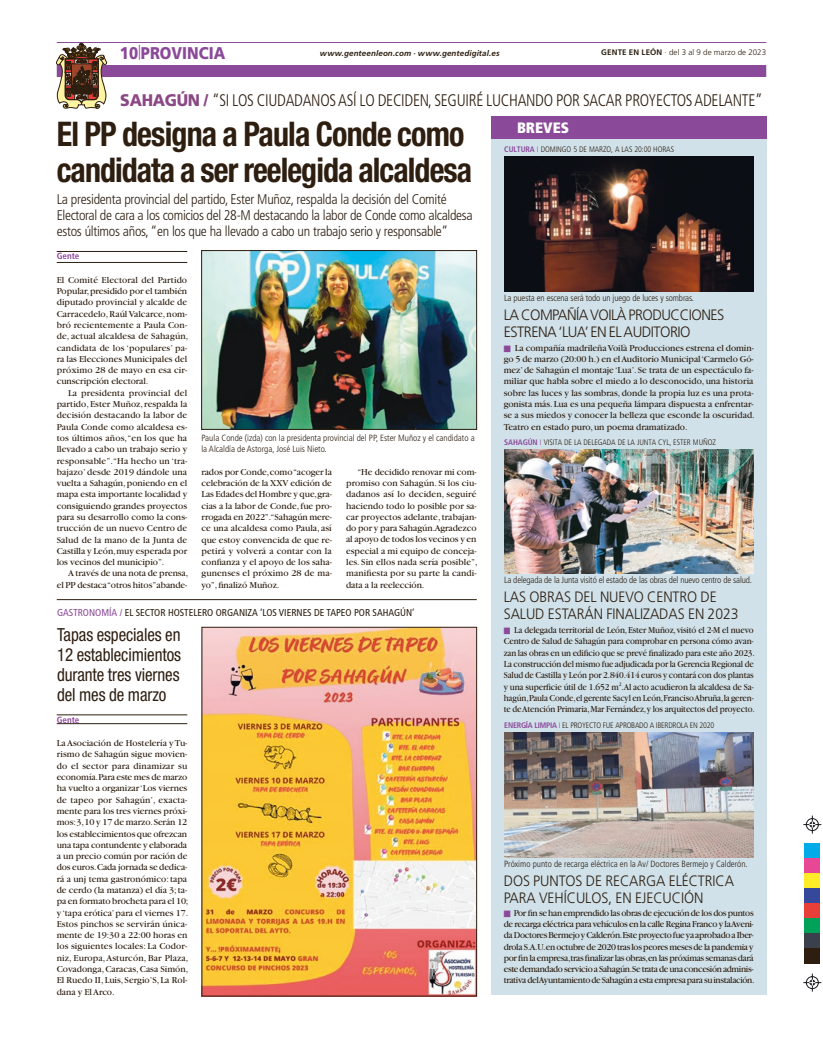
<style>
.page{position:relative;width:823px;height:1049px;background:#fff}
.page>*{position:absolute;margin:0;border:0;box-sizing:border-box;transform-origin:0 0}
.t1{font:700 condensed 34px/36px "Helvetica Neue LT Std";letter-spacing:-.03em;color:#2d1e10;scale:.94 1}
.t2{font:condensed 18px/20px "Helvetica Neue LT Std";letter-spacing:-.005em;color:#2d1e10;text-align:justify;scale:.94 1}
.t3{font:900 17px "Frutiger LT Std";color:#8b4999;scale:.88 1}
.t4{font:300 condensed 16.8px "Frutiger LT Std";letter-spacing:-.015em;color:#2d1e10;scale:.94 1}
.t5{font:300 15px/17px "Frutiger LT Std";letter-spacing:-.005em;color:#2d1e10;scale:.93 1}
.t6{font:300 15px/17px "Frutiger LT Std";letter-spacing:-.035em;color:#2d1e10;scale:.96 1}
.t7{font:900 condensed 15px "Frutiger";color:#fff}
.t8{font:300 condensed 14px/16px "Frutiger LT Std";letter-spacing:-.02em;color:#2d1e10}
.t9{font:condensed 10px "Frutiger LT Std";color:#2d1e10}
.t10{font:9.5px/11.3px "Garamond";letter-spacing:-.005em;color:#2d1e10}
.t11{font:9.5px/11.3px "Garamond";letter-spacing:-.005em;color:#2d1e10;scale:.94 1}
.t12{font:300 condensed 9px/11.3px "Frutiger LT Std";color:#2d1e10}
.t13{font:700 condensed 9px "Frutiger LT Std";color:#8b4999}
.t14{font:300 condensed 8px "Frutiger";letter-spacing:-.01em;color:#2d1e10}
.t15{font:300 condensed 8px "Frutiger";letter-spacing:-.03em;color:#2d1e10}
.t16{font:italic 700 8px "Frutiger LT Std";letter-spacing:.015em;color:#2d1e10}
.t17{font:300 8px "Frutiger LT Std";letter-spacing:.005em;color:#2d1e10}
.s1{font-weight:700}
.s2{font-family:"Frutiger";font-weight:900;font-stretch:normal;color:#8b4885}
.s3{color:#8b4999}
.s4{font-weight:700;color:#8b4999}
</style>
<div class="page">
<svg style="left:803px;top:815px;width:17px;height:19px"></svg>
<svg style="left:803px;top:973px;width:17px;height:18px"></svg>
<div style="left:804px;top:844px;width:15px;height:15px;background:#00abe7"></div>
<div style="left:804px;top:859px;width:15px;height:15px;background:#e74795"></div>
<div style="left:804px;top:874px;width:15px;height:15px;background:#ffeb27"></div>
<div style="left:804px;top:889px;width:15px;height:15px;background:#36489b"></div>
<div style="left:804px;top:904px;width:15px;height:15px;background:#e83f39"></div>
<div style="left:804px;top:919px;width:15px;height:15px;background:#00a159"></div>
<div style="left:804px;top:934px;width:15px;height:15px;background:#3a414c"></div>
<div style="left:804px;top:949px;width:15px;height:15px;background:#2d1e10"></div>
<hr style="left:57px;top:42px;width:708px;height:1px;background:#8b4999">
<div style="left:57px;top:65px;width:708px;height:12px;background:#8b4999"></div>
<hr style="left:57px;top:251px;width:130px;height:1px;background:#2d1e10">
<hr style="left:57px;top:262px;width:130px;height:1px;background:#2d1e10">
<div style="left:491px;top:122px;width:274px;height:873px;background:#d0e1ea"></div>
<div style="left:491px;top:117px;width:274px;height:22px;background:#8b4999"></div>
<img style="left:504px;top:156px;width:248px;height:136px">
<img style="left:504px;top:449px;width:248px;height:125px">
<img style="left:504px;top:733px;width:248px;height:124px">
<svg style="left:57px;top:43px;width:51px;height:66px"></svg>
<img style="left:203px;top:252px;width:271px;height:175px">
<div style="left:201px;top:250px;width:275px;height:179px;border:1px solid #2d1e10"></div>
<hr style="left:57px;top:715px;width:130px;height:1px;background:#2d1e10">
<hr style="left:57px;top:723px;width:130px;height:1px;background:#2d1e10">
<img style="left:204px;top:629px;width:270px;height:365px">
<hr style="left:57px;top:599px;width:419px;height:1px;background:#2d1e10">
<h3 class="t3" style="left:120px;top:43px;width:121px">10<sup>|</sup>PROVINCIA</h3>
<p class="t16" style="left:320px;top:49px;width:181px">www.genteenleon.com · www.gentedigital.es</p>
<p class="t17" style="left:601px;top:48px;width:166px"><span class="s1">GENTE EN LEÓN</span> · del 3 al 9 de marzo de 2023</p>
<h3 class="t4" style="left:120px;top:91px;width:684px"><span class="s2">SAHAGÚN /</span> “SI LOS CIUDADANOS ASÍ LO DECIDEN, SEGUIRÉ LUCHANDO POR SACAR PROYECTOS ADELANTE”</h3>
<h1 class="t1" style="left:57px;top:116px;width:443px">El PP designa a Paula Conde como candidata a ser reelegida alcaldesa</h1>
<p class="t8" style="left:57px;top:191px;width:417px">La presidenta provincial del partido, Ester Muñoz, respalda la decisión del Comité<br>Electoral de cara a los comicios del 28-M destacando la labor de Conde como alcaldesa estos últimos años, “en los que ha llevado a cabo un trabajo serio y responsable”</p>
<p class="t13" style="left:57px;top:251px;width:24px">Gente</p>
<p class="t10" style="left:57px;top:274px;width:133px">El Comité Electoral del Partido<br>Popular, presidido por el también diputado provincial y alcalde de<br>Carracedelo, Raúl Valcarce, nom&shy;bró recientemente a Paula Con&shy;de, actual alcaldesa de Sahagún, candidata de los ‘populares’ pa&shy;ra las Elecciones Municipales del próximo 28 de mayo en esa cir&shy;cunscripción electoral.</p>
<p class="t10" style="left:57px;top:387px;width:132px;text-align:justify;text-indent:11px">La presidenta provincial del partido, Ester Muñoz, respalda la decisión destacando la labor de Paula Conde como alcaldesa es&shy;tos últimos años,“en los que ha llevado a cabo un trabajo serio y responsable”.“Ha hecho un ‘tra&shy;bajazo’ desde 2019 dándole una vuelta a Sahagún, poniendo en el mapa esta importante localidad y consiguiendo grandes proyectos para su desarrollo como la cons&shy;trucción de un nuevo Centro de Salud de la mano de la Junta de Castilla y León, muy esperada por los vecinos del municipio”.</p>
<p class="t10" style="left:57px;top:568px;width:133px;text-align:right">A través de una nota de prensa,<br>el PP destaca “otros hitos”abande-</p>
<p class="t12" style="left:201px;top:432px;width:274px">Paula Conde (izda) con la presidenta provincial del PP, Ester Muñoz y el candidato a la Alcaldía de Astorga, José Luis Nieto.</p>
<p class="t10" style="left:201px;top:466px;width:132px;text-align:justify">rados por Conde,como “acoger la celebración de la XXV edición de Las Edades del Hombre y que,gra&shy;cias a la labor de Conde, fue pro&shy;rrogada en 2022”.“Sahagún mere&shy;ce una alcaldesa como Paula, así que estoy convencida de que re&shy;petirá y volverá a contar con la confianza y el apoyo de los saha&shy;gunenses el próximo 28 de ma&shy;yo”, finalizó Muñoz.</p>
<p class="t10" style="left:346px;top:466px;width:133px;text-indent:11px">“He decidido renovar mi com&shy;promiso con Sahagún. Si los ciu&shy;dadanos así lo deciden, seguiré haciendo todo lo posible por sa&shy;car proyectos adelante, trabajan&shy;do por y para Sahagún.Agradezco al apoyo de todos los vecinos y en especial a mi equipo de conceja&shy;les. Sin ellos nada sería posible”, manifiesta por su parte la candi&shy;data a la reelección.</p>
<p class="t9" style="left:57px;top:607px;width:359px"><span class="s3">GASTRONOMÍA /</span> EL SECTOR HOSTELERO ORGANIZA ‘LOS VIERNES DE TAPEO POR SAHAGÚN’</p>
<h2 class="t2" style="left:57px;top:624px;width:133px">Tapas especiales en 12 establecimientos durante tres viernes del mes de marzo</h2>
<p class="t13" style="left:57px;top:714px;width:24px">Gente</p>
<p class="t10" style="left:57px;top:737px;width:133px">La Asociación de Hostelería y Tu&shy;rismo de Sahagún sigue movien&shy;do el sector para dinamizar su economía.Para este mes de marzo ha vuelto a organizar ‘Los viernes de tapeo por Sahagún’, exacta&shy;mente para los tres viernes próxi&shy;mos:3,10 y 17 de marzo.Serán 12 los establecimientos que ofrezcan una tapa contundente y elaborada a un precio común por ración de dos euros.Cada jornada se dedica&shy;rá a unj tema gastronómico: tapa de cerdo (la matanza) el día 3; ta&shy;pa en formato brocheta para el 10; y ‘tapa erótica’ para el viernes 17.<br>Estos pinchos se servirán única&shy;mente de 19:30 a 22:00 horas en los siguientes locales: La Codor&shy;niz, Europa, Asturcón, Bar Plaza,<br>Covadonga, Caracas, Casa Simón,<br>El Ruedo II, Luis, Sergio’S, La Rol&shy;dana y El Arco.</p>
<h3 class="t7" style="left:516px;top:119px;width:53px">BREVES</h3>
<p class="t14" style="left:504px;top:145px;width:171px"><span class="s4">CULTURA</span> <span class="s3">I</span> DOMINGO 5 DE MARZO, A LAS 20:00 HORAS</p>
<p class="t12" style="left:503px;top:293px;width:191px">La puesta en escena será todo un juego de luces y sombras.</p>
<h3 class="t6" style="left:503px;top:306px;width:231px">LA COMPAÑÍA VOILÀ PRODUCCIONES<br>ESTRENA ‘LUA’ EN EL AUDITORIO</h3>
<p class="t10" style="left:503px;top:342px;width:252px"><span class="s3">■</span> La compañía madrileña Voilà Producciones estrena el domin&shy;go 5 de marzo (20:00 h.) en el Auditorio Municipal ‘Carmelo Gó&shy;mez’ de Sahagún el montaje ‘Lua’. Se trata de un espectáculo fa&shy;miliar que habla sobre el miedo a lo desconocido, una historia sobre las luces y las sombras, donde la propia luz es una prota&shy;gonista más. Lua es una pequeña lámpara dispuesta a enfrentar&shy;se a sus miedos y conocer la belleza que esconde la oscuridad.<br>Teatro en estado puro, un poema dramatizado.</p>
<p class="t14" style="left:504px;top:438px;width:213px"><span class="s4">SAHAGÚN</span> <span class="s3">I</span> VISITA DE LA DELEGADA DE LA JUNTA CYL, ESTER MUÑOZ</p>
<p class="t12" style="left:503px;top:575px;width:249px">La delegada de la Junta visitó el estado de las obras del nuevo centro de salud.</p>
<h3 class="t5" style="left:503px;top:588px;width:254px">LAS OBRAS DEL NUEVO CENTRO DE<br>SALUD ESTARÁN FINALIZADAS EN 2023</h3>
<p class="t11" style="left:503px;top:624px;width:268px"><span class="s3">■</span> La delegada territorial de León, Ester Muñoz, visitó el 2-M el nuevo Centro de Salud de Sahagún para comprobar en persona cómo avan&shy;zan las obras en un edificio que se prevé finalizado para este año 2023.<br>La construcción del mismo fue adjudicada por la Gerencia Regional de Salud de Castilla y León por 2.840.414 euros y contará con dos plantas y una superficie útil de 1.652 m<sup>2</sup>.Al acto acudieron la alcaldesa de Sa&shy;hagún,Paula Conde,el gerente Sacyl en León,Franciso Abruña,la geren&shy;te de Atención Primaria, Mar Fernández, y los arquitectos del proyecto.</p>
<p class="t15" style="left:504px;top:721px;width:211px"><span class="s4">ENERGÍA LIMPIA</span> <span class="s3">I</span> EL PROYECTO FUE APROBADO A IBERDROLA EN 2020</p>
<p class="t12" style="left:503px;top:858px;width:245px">Próximo punto de recarga eléctrica en la Av/ Doctores Bermejo y Calderón.</p>
<h3 class="t5" style="left:503px;top:873px;width:249px">DOS PUNTOS DE RECARGA ELÉCTRICA<br>PARA VEHÍCULOS, EN EJECUCIÓN</h3>
<p class="t10" style="left:503px;top:907px;width:252px;text-align:justify"><span class="s3">■</span> Por fin se han emprendido las obras de ejecución de los dos puntos de recarga eléctrica para vehículos en la calle Regina Franco y la Aveni&shy;da Doctores Bermejo y Calderón.Este proyecto fue ya aprobado a Iber&shy;drola S.A.U.en octubre de 2020 tras los peores meses de la pandemia y por fin la empresa,tras finalizar las obras,en las próximas semanas dará este demandado servicio a Sahagún.Se trata de una concesión adminis&shy;trativa del Ayuntamiento de Sahagún a esta empresa para su instalación.</p>
</div>
